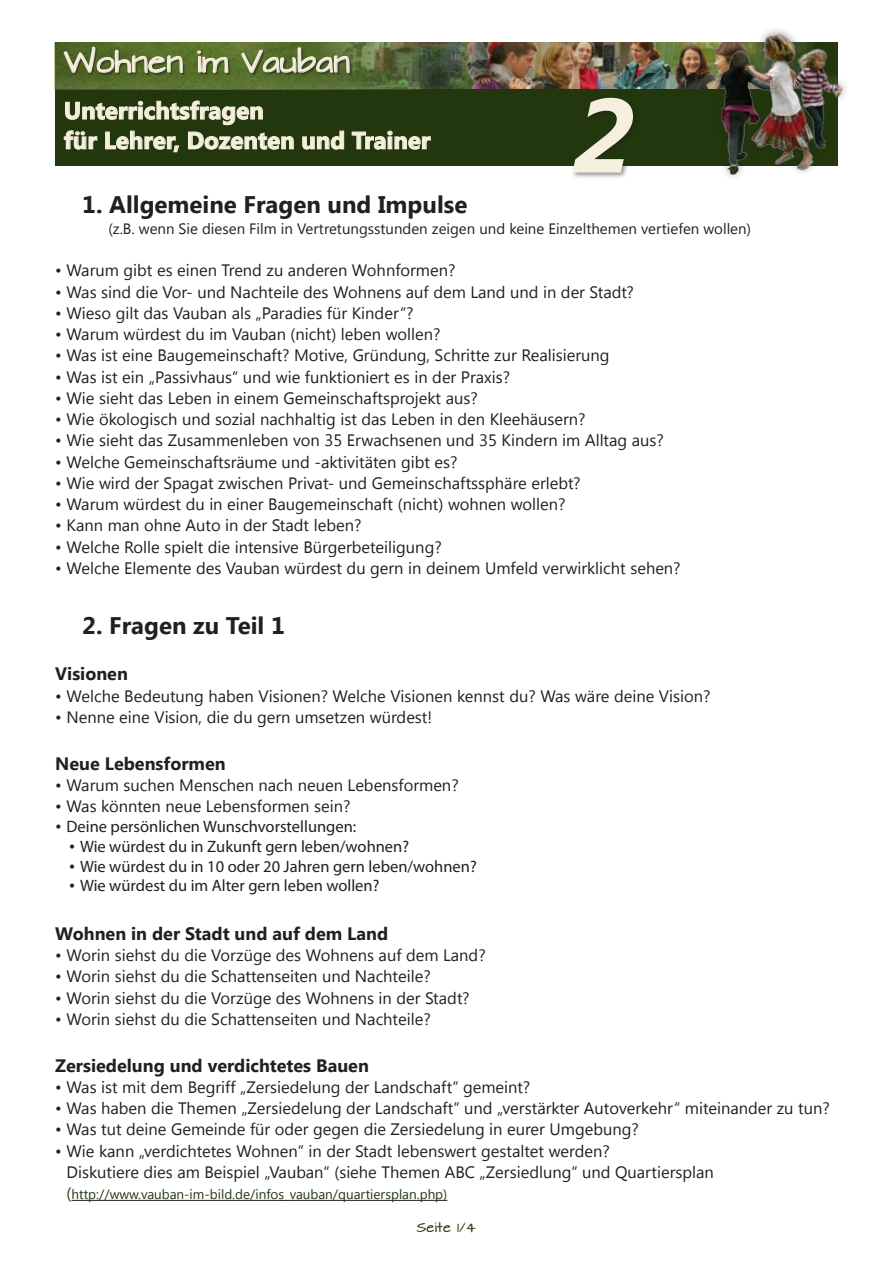
<style>
.page{position:relative;width:893px;height:1263px;background:#fff}
.page>*{position:absolute;margin:0;border:0;box-sizing:border-box;transform-origin:0 0}
.t1{font:italic 700 105px "Segoe UI";color:#f5efde}
.t2{font:27px "Architects Daughter";color:#f5efde}
.t3{font:700 24px/29.7px "Segoe UI";color:#f5efde}
.t4{font:700 24px "Segoe UI";color:#231f20}
.t5{font:700 18px "Segoe UI";color:#231f20}
.t6{font:16.5px/21.3px "Segoe UI";color:#231f20}
.t7{font:16.5px "Myriad Pro";color:#231f20}
.t8{font:15px "Segoe UI";color:#231f20}
.t9{font:13.5px "Segoe UI";color:#22370d}
.t10{font:12px "Architects Daughter";color:#22370d}
.s1{font-family:"Segoe UI"}
.s2{font-size:16.5px}
</style>
<div class="page">
<hr style="left:71px;top:1200px;width:376px;height:1px;background:#231f20">
<img style="left:584px;top:43px;width:125px;height:46px">
<img style="left:418px;top:43px;width:36px;height:46px">
<img style="left:454px;top:43px;width:130px;height:46px">
<div style="left:55px;top:89px;width:783px;height:77px;background:#22370d"></div>
<div style="left:709px;top:25px;width:156px;height:168px;background:#fff"></div>
<img style="left:711px;top:32px;width:132px;height:64px">
<div style="left:65px;top:48px;width:339px;height:56px;background:#231f20;opacity:.52"></div>
<svg style="left:54px;top:43px;width:364px;height:46px;background:#63763f"></svg>
<svg style="left:64px;top:100px;width:230px;height:53px"></svg>
<svg style="left:302px;top:130px;width:42px;height:20px"></svg>
<svg style="left:351px;top:130px;width:80px;height:20px"></svg>
<div style="left:570px;top:96px;width:283px;height:152px;background:#231f20;opacity:.47"></div>
<h2 class="t2" style="left:64px;top:47px;width:288px">Wohnen im Vauban</h2>
<h3 class="t3" style="left:64px;top:94px;width:368px">Unterrichtsfragen<br>für Lehrer, Dozenten und Trainer</h3>
<h1 class="t1" style="left:573px;top:60px;width:62px">2</h1>
<h3 class="t4" style="left:82px;top:187px;width:387px">1. Allgemeine Fragen und Impulse</h3>
<p class="t8" style="left:108px;top:218px;width:644px">(z.B. wenn Sie diesen Film in Vertretungsstunden zeigen und keine Einzelthemen vertiefen wollen)</p>
<p class="t6" style="left:55px;top:259px;width:402px">• Warum gibt es einen Trend zu anderen Wohnformen?</p>
<p class="t6" style="left:55px;top:280px;width:580px">• Was sind die Vor- und Nachteile des Wohnens auf dem Land und in der Stadt?</p>
<p class="t6" style="left:55px;top:302px;width:360px">• Wieso gilt das Vauban als „Paradies für Kinder“?</p>
<p class="t6" style="left:55px;top:323px;width:387px">• Warum würdest du im Vauban (nicht) leben wollen?</p>
<p class="t6" style="left:55px;top:344px;width:556px">• Was ist eine Baugemeinschaft? Motive, Gründung, Schritte zur Realisierung</p>
<p class="t6" style="left:55px;top:365px;width:456px">• Was ist ein „Passivhaus“ und wie funktioniert es in der Praxis?</p>
<p class="t6" style="left:55px;top:387px;width:424px">• Wie sieht das Leben in einem Gemeinschaftsprojekt aus?</p>
<p class="t6" style="left:55px;top:408px;width:532px">• Wie ökologisch und sozial nachhaltig ist das Leben in den Kleehäusern?</p>
<p class="t6" style="left:55px;top:429px;width:610px">• Wie sieht das Zusammenleben von 35 Erwachsenen und 35 Kindern im Alltag aus?</p>
<p class="t6" style="left:55px;top:450px;width:404px">• Welche Gemeinschaftsräume und -aktivitäten gibt es?</p>
<p class="t6" style="left:55px;top:472px;width:527px">• Wie wird der Spagat zwischen Privat- und Gemeinschaftssphäre erlebt?</p>
<p class="t6" style="left:55px;top:493px;width:512px">• Warum würdest du in einer Baugemeinschaft (nicht) wohnen wollen?</p>
<p class="t6" style="left:55px;top:514px;width:308px">• Kann man ohne Auto in der Stadt leben?</p>
<p class="t6" style="left:55px;top:535px;width:388px">• Welche Rolle spielt die intensive Bürgerbeteiligung?</p>
<p class="t6" style="left:55px;top:557px;width:627px">• Welche Elemente des Vauban würdest du gern in deinem Umfeld verwirklicht sehen?</p>
<h3 class="t4" style="left:82px;top:608px;width:204px">2. Fragen zu Teil 1</h3>
<p class="t5" style="left:55px;top:661px;width:74px">Visionen</p>
<p class="t6" style="left:55px;top:684px;width:657px">• Welche Bedeutung haben Visionen? Welche Visionen kennst du? Was wäre deine Vision?</p>
<p class="t6" style="left:55px;top:706px;width:378px">• Nenne eine Vision, die du gern umsetzen würdest!</p>
<p class="t5" style="left:55px;top:750px;width:172px">Neue Lebensformen</p>
<p class="t6" style="left:55px;top:774px;width:405px">• Warum suchen Menschen nach neuen Lebensformen?</p>
<p class="t6" style="left:55px;top:795px;width:297px">• Was könnten neue Lebensformen sein?</p>
<p class="t7" style="left:55px;top:816px;width:303px"><span class="s1">•</span> Deine persönlichen Wunschvorstellungen:</p>
<p class="t7" style="left:69px;top:836px;width:342px"><span class="s1">•</span> Wie würdest du in Zukunft gern leben/wohnen?</p>
<p class="t7" style="left:69px;top:856px;width:409px"><span class="s1">•</span> Wie würdest du in 10 oder 20 Jahren gern leben/wohnen?</p>
<p class="t7" style="left:69px;top:876px;width:312px"><span class="s1">•</span> Wie würdest du im Alter gern leben wollen?</p>
<p class="t5" style="left:55px;top:920px;width:334px">Wohnen in der Stadt und auf dem Land</p>
<p class="t6" style="left:55px;top:944px;width:432px">• Worin siehst du die Vorzüge des Wohnens auf dem Land?</p>
<p class="t6" style="left:55px;top:965px;width:377px">• Worin siehst du die Schattenseiten und Nachteile?</p>
<p class="t6" style="left:55px;top:986px;width:416px">• Worin siehst du die Vorzüge des Wohnens in der Stadt?</p>
<p class="t6" style="left:55px;top:1007px;width:377px">• Worin siehst du die Schattenseiten und Nachteile?</p>
<p class="t5" style="left:55px;top:1052px;width:315px">Zersiedelung und verdichtetes Bauen</p>
<p class="t6" style="left:55px;top:1076px;width:476px">• Was ist mit dem Begriff „Zersiedelung der Landschaft“ gemeint?</p>
<p class="t6" style="left:55px;top:1097px;width:776px">• Was haben die Themen „Zersiedelung der Landschaft“ und „verstärkter Autoverkehr“ miteinander zu tun?</p>
<p class="t6" style="left:55px;top:1118px;width:585px">• Was tut deine Gemeinde für oder gegen die Zersiedelung in eurer Umgebung?</p>
<p class="t6" style="left:66px;top:1139px;width:649px;text-indent:-11px">• Wie kann „verdichtetes Wohnen“ in der Stadt lebenswert gestaltet werden?<br>Diskutiere dies am Beispiel „Vauban“ (siehe Themen ABC „Zersiedlung“ und Quartiersplan</p>
<p class="t9" style="left:66px;top:1185px;width:382px"><span class="s2">(</span>http://www.vauban-im-bild.de/infos_vauban/quartiersplan.php)</p>
<p class="t10" style="left:417px;top:1221px;width:61px">Seite 1/4</p>
</div>
